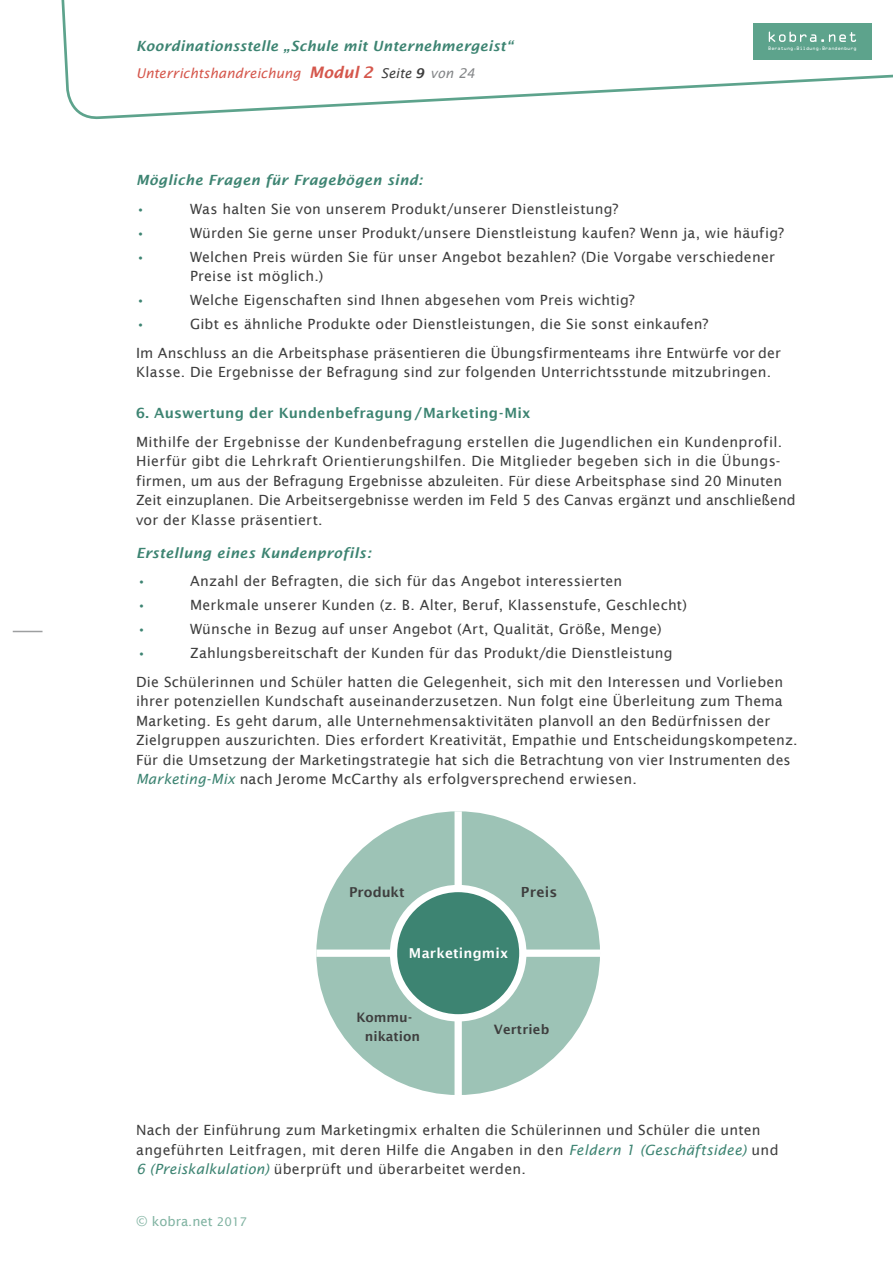
<style>
.page{position:relative;width:893px;height:1263px;background:#fff}
.page>*{position:absolute;margin:0;border:0;box-sizing:border-box;transform-origin:0 0}
.Max_Tx{font:14.1px/19.5px "Lucida Sans";letter-spacing:.015em;color:#3e3e3e}
.Max_Tx-2{font:italic 600 14.1px "Lucida Sans";letter-spacing:.02em;color:#3d8472}
.Max_Tx-3{font:600 14.1px "Lucida Sans";letter-spacing:.015em;color:#3d8472}
.t1{font:600 13.95px "Lucida Sans";letter-spacing:.02em;color:#3e3e3e}
.t2{font:600 13.65px "Lucida Sans";letter-spacing:.015em;color:#fff}
.t3{font:600 13.65px "Lucida Sans";letter-spacing:-.005em;color:#3e3e3e}
.t4{font:italic 13.5px "Lucida Sans";color:#d5574c}
.t5{font:13.05px "Lucida Sans";color:#81b3a2}
.t6{font:600 13.05px/18.9px "Lucida Sans";letter-spacing:-.005em;color:#3e3e3e}
.t7{font:600 12.9px "Lucida Sans";letter-spacing:.015em;color:#3e3e3e}
.t8{font:4.35px "OCRA Std";color:#fff}
.s1{font-weight:600;font-size:15.9px}
.s2{color:#3e3e3e}
.s3{font-weight:600;color:#3e3e3e}
.s4{color:#848688}
.s5{font-style:italic;color:#3d8472}
.s6{font-size:13.5px}
.s7{font-size:12px}
</style>
<div class="page">
<svg style="left:61px;top:0;width:832px;height:120px"></svg>
<div style="left:753px;top:23px;width:119px;height:37px;background:#5da38c"></div>
<svg style="left:769px;top:32px;width:87px;height:10px"></svg>
<hr style="left:13px;top:631px;width:30px;height:1px;background:#9d9fa0">
<div style="left:316px;top:811px;width:284px;height:284px;background:#9dc3b6;border-radius:50%"></div>
<div style="left:455px;top:811px;width:7px;height:284px;background:#fff"></div>
<div style="left:316px;top:949px;width:284px;height:8px;background:#fff"></div>
<div style="left:394px;top:888px;width:129px;height:130px;background:#3d8472;border-radius:50%"></div>
<div style="left:390px;top:885px;width:136px;height:136px;border:7px solid #fff;border-radius:50%"></div>
<p class="Max_Tx-2" style="left:136px;top:38px;width:378px">Koordinationsstelle „Schule mit Unternehmergeist“</p>
<p class="t4" style="left:136px;top:65px;width:340px">Unterrichtshandreichung <span class="s1">Modul 2</span> <span class="s2">Seite</span> <span class="s3">9</span> <span class="s4">von 24</span></p>
<p class="t8" style="left:768px;top:46px;width:90px">Beratung.Bildung.Brandenburg</p>
<p class="Max_Tx-2" style="left:136px;top:172px;width:288px">Mögliche Fragen für Fragebögen sind:</p>
<p class="Max_Tx-3" style="left:136px;top:201px;width:11px">•</p>
<p class="Max_Tx" style="left:190px;top:199px;width:430px">Was halten Sie von unserem Produkt/unserer Dienstleistung?</p>
<p class="Max_Tx-3" style="left:136px;top:225px;width:11px">•</p>
<p class="Max_Tx" style="left:190px;top:223px;width:595px">Würden Sie gerne unser Produkt/unsere Dienstleistung kaufen? Wenn ja, wie häufig?</p>
<p class="Max_Tx-3" style="left:136px;top:249px;width:11px">•</p>
<p class="Max_Tx" style="left:190px;top:247px;width:586px">Welchen Preis würden Sie für unser Angebot bezahlen? (Die Vorgabe verschiedener<br>Preise ist möglich.)</p>
<p class="Max_Tx-3" style="left:136px;top:292px;width:11px">•</p>
<p class="Max_Tx" style="left:190px;top:291px;width:446px">Welche Eigenschaften sind Ihnen abgesehen vom Preis wichtig?</p>
<p class="Max_Tx-3" style="left:136px;top:316px;width:11px">•</p>
<p class="Max_Tx" style="left:190px;top:315px;width:520px">Gibt es ähnliche Produkte oder Dienstleistungen, die Sie sonst einkaufen?</p>
<p class="Max_Tx" style="left:136px;top:343px;width:646px">Im Anschluss an die Arbeitsphase präsentieren die Übungsfirmenteams ihre Entwürfe vor der<br>Klasse. Die Ergebnisse der Befragung sind zur folgenden Unterrichtsstunde mitzubringen.</p>
<p class="Max_Tx-3" style="left:136px;top:405px;width:396px">6. Auswertung der Kundenbefragung/Marketing-Mix</p>
<p class="Max_Tx" style="left:136px;top:432px;width:648px">Mithilfe der Ergebnisse der Kundenbefragung erstellen die Jugendlichen ein Kundenprofil.<br>Hierfür gibt die Lehrkraft Orientierungshilfen. Die Mitglieder begeben sich in die Übungs-</p>
<p class="Max_Tx" style="left:136px;top:471px;width:661px">firmen, um aus der Befragung Ergebnisse abzuleiten. Für diese Arbeitsphase sind 20 Minuten<br>Zeit einzuplanen. Die Arbeitsergebnisse werden im Feld 5 des Canvas ergänzt und anschließend vor der Klasse präsentiert.</p>
<p class="Max_Tx-2" style="left:136px;top:545px;width:237px">Erstellung eines Kundenprofils:</p>
<p class="Max_Tx-2" style="left:136px;top:573px;width:11px">•</p>
<p class="Max_Tx" style="left:190px;top:571px;width:434px">Anzahl der Befragten, die sich für das Angebot interessierten</p>
<p class="Max_Tx-2" style="left:136px;top:597px;width:11px">•</p>
<p class="Max_Tx" style="left:190px;top:595px;width:498px">Merkmale unserer Kunden (z. B. Alter, Beruf, Klassenstufe, Geschlecht)</p>
<p class="Max_Tx-2" style="left:136px;top:621px;width:11px">•</p>
<p class="Max_Tx" style="left:190px;top:619px;width:473px">Wünsche in Bezug auf unser Angebot (Art, Qualität, Größe, Menge)</p>
<p class="Max_Tx-2" style="left:136px;top:645px;width:11px">•</p>
<p class="Max_Tx" style="left:190px;top:643px;width:484px">Zahlungsbereitschaft der Kunden für das Produkt/die Dienstleistung</p>
<p class="Max_Tx" style="left:136px;top:672px;width:663px">Die Schülerinnen und Schüler hatten die Gelegenheit, sich mit den Interessen und Vorlieben ihrer potenziellen Kundschaft auseinanderzusetzen. Nun folgt eine Überleitung zum Thema Marketing. Es geht darum, alle Unternehmensaktivitäten planvoll an den Bedürfnissen der Zielgruppen auszurichten. Dies erfordert Kreativität, Empathie und Entscheidungskompetenz.<br>Für die Umsetzung der Marketingstrategie hat sich die Betrachtung von vier Instrumenten des</p>
<p class="Max_Tx" style="left:136px;top:769px;width:502px"><span class="s5">Marketing-Mix</span> nach Jerome McCarthy als erfolgversprechend erwiesen.</p>
<p class="t3" style="left:349px;top:884px;width:57px">Produkt</p>
<p class="t1" style="left:521px;top:884px;width:38px">Preis</p>
<p class="t2" style="left:409px;top:946px;width:101px">Marketingmix</p>
<p class="t6" style="left:365px;top:1007px;width:57px;text-indent:-8px">Kommu&shy;nikation</p>
<p class="t7" style="left:494px;top:1022px;width:57px">Vertrieb</p>
<p class="Max_Tx" style="left:136px;top:1120px;width:644px">Nach der Einführung zum Marketingmix erhalten die Schülerinnen und Schüler die unten angeführten Leitfragen, mit deren Hilfe die Angaben in den <span class="s5">Feldern 1 (Geschäftsidee)</span> und<br><span class="s5">6 (Preiskalkulation)</span> überprüft und überarbeitet werden.</p>
<p class="t5" style="left:136px;top:1214px;width:112px"><span class="s6">©</span> kobra.net <span class="s7">2017</span></p>
</div>
